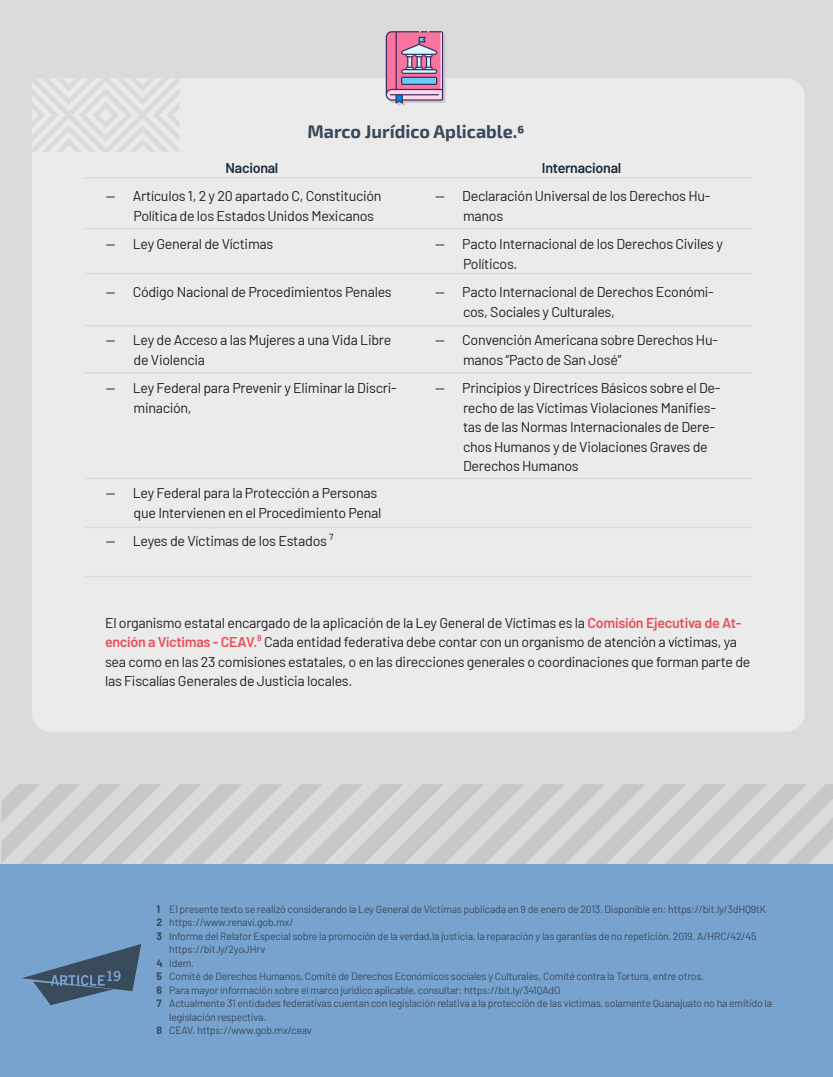
<style>
.page{position:relative;width:833px;height:1077px;background:#fff}
.page>*{position:absolute;margin:0;border:0;box-sizing:border-box;transform-origin:0 0}
.t1{font:700 18px "Exo 2";color:#394a5a}
.t2{font:14.25px/19.5px "Barlow";letter-spacing:-.02em;color:#231f20}
.t3{font:600 14.25px "Barlow";letter-spacing:-.02em;color:#192a3a}
.t4{font:10.5px "Barlow";letter-spacing:-.02em;color:#394a5a}
.s1{font-weight:600;color:#eb4d55}
.s2{font-weight:700}
</style>
<div class="page">
<div style="left:0;top:0;width:832px;height:1077px;background:#dbdbdd"></div>
<div style="left:32px;top:78px;width:772px;height:654px;background:#ebebeb"></div>
<svg style="left:32px;top:78px;width:147px;height:74px"></svg>
<svg style="left:1px;top:784px;width:831px;height:81px"></svg>
<div style="left:0;top:865px;width:832px;height:212px;background:#78a3cf"></div>
<svg style="left:22px;top:944px;width:119px;height:61px"></svg>
<hr style="left:85px;top:177px;width:666px;height:2px;background:#dbdbdd">
<hr style="left:85px;top:228px;width:666px;height:1px;background:#dbdbdd">
<hr style="left:85px;top:273px;width:666px;height:1px;background:#dbdbdd">
<hr style="left:85px;top:325px;width:666px;height:1px;background:#dbdbdd">
<hr style="left:85px;top:372px;width:666px;height:2px;background:#dbdbdd">
<hr style="left:85px;top:478px;width:666px;height:1px;background:#dbdbdd">
<hr style="left:85px;top:527px;width:666px;height:1px;background:#dbdbdd">
<hr style="left:85px;top:576px;width:666px;height:1px;background:#dbdbdd">
<svg style="left:385px;top:31px;width:60px;height:75px;background:#c28bac"></svg>
<p class="t1" style="left:307px;top:119px;width:219px">Marco Jurídico Aplicable.6</p>
<p class="t3" style="left:225px;top:157px;width:54px">Nacional</p>
<p class="t2" style="left:133px;top:185px;width:249px;text-indent:-28px">— Artículos 1, 2 y 20 apartado C, Constitución<br>Política de los Estados Unidos Mexicanos</p>
<p class="t2" style="left:106px;top:233px;width:169px">— Ley General de Víctimas</p>
<p class="t2" style="left:106px;top:281px;width:287px">— Código Nacional de Procedimientos Penales</p>
<p class="t2" style="left:133px;top:329px;width:259px;text-indent:-28px">— Ley de Acceso a las Mujeres a una Vida Libre de Violencia</p>
<p class="t2" style="left:133px;top:377px;width:264px;text-indent:-28px">— Ley Federal para Prevenir y Eliminar la Discri&shy;minación,</p>
<p class="t2" style="left:106px;top:482px;width:277px;text-align:right">— Ley Federal para la Protección a Personas que Intervienen en el Procedimiento Penal</p>
<p class="t2" style="left:106px;top:530px;width:229px">— Leyes de Víctimas de los Estados ⁷</p>
<p class="t3" style="left:541px;top:157px;width:81px">Internacional</p>
<p class="t2" style="left:463px;top:185px;width:249px;text-indent:-28px">— Declaración Universal de los Derechos Hu&shy;manos</p>
<p class="t2" style="left:463px;top:233px;width:261px;text-indent:-28px">— Pacto Internacional de los Derechos Civiles y<br>Políticos.</p>
<p class="t2" style="left:463px;top:281px;width:252px;text-indent:-28px">— Pacto Internacional de Derechos Económi&shy;cos, Sociales y Culturales,</p>
<p class="t2" style="left:463px;top:329px;width:256px;text-indent:-28px">— Convención Americana sobre Derechos Hu&shy;manos “Pacto de San José”</p>
<p class="t2" style="left:463px;top:377px;width:259px;text-indent:-28px">— Principios y Directrices Básicos sobre el De&shy;recho de las Víctimas Violaciones Manifies&shy;tas de las Normas Internacionales de Dere&shy;chos Humanos y de Violaciones Graves de Derechos Humanos</p>
<p class="t2" style="left:105px;top:612px;width:646px">El organismo estatal encargado de la aplicación de la Ley General de Víctimas es la <span class="s1">Comisión Ejecutiva de At&shy;ención a Víctimas - CEAV.⁸</span> Cada entidad federativa debe contar con un organismo de atención a víctimas, ya sea como en las 23 comisiones estatales, o en las direcciones generales o coordinaciones que forman parte de las Fiscalías Generales de Justicia locales.</p>
<p class="t4" style="left:156px;top:901px;width:611px"><span class="s2">1</span> El presente texto se realizó considerando la Ley General de Víctimas publicada en 9 de enero de 2013. Disponible en: https://bit.ly/3dHQ9tK</p>
<p class="t4" style="left:156px;top:914px;width:138px"><span class="s2">2</span> https://www.renavi.gob.mx/</p>
<p class="t4" style="left:156px;top:928px;width:601px"><span class="s2">3</span> Informe del Relator Especial sobre la promoción de la verdad,la justicia, la reparación y las garantías de no repetición. 2019. A/HRC/42/45</p>
<p class="t4" style="left:169px;top:941px;width:98px">https://bit.ly/2yoJHrv</p>
<p class="t4" style="left:156px;top:955px;width:39px"><span class="s2">4</span> Idem.</p>
<p class="t4" style="left:156px;top:968px;width:549px"><span class="s2">5</span> Comité de Derechos Humanos, Comité de Derechos Económicos sociales y Culturales, Comité contra la Tortura, entre otros.</p>
<p class="t4" style="left:156px;top:982px;width:405px"><span class="s2">6</span> Para mayor información sobre el marco jurídico aplicable, consultar: https://bit.ly/341QAdO</p>
<p class="t4" style="left:156px;top:995px;width:616px"><span class="s2">7</span> Actualmente 31 entidades federativas cuentan con legislación relativa a la protección de las víctimas, solamente Guanajuato no ha emitido la</p>
<p class="t4" style="left:169px;top:1009px;width:98px">legislación respectiva.</p>
<p class="t4" style="left:156px;top:1023px;width:157px"><span class="s2">8</span> CEAV. https://www.gob.mx/ceav</p>
</div>
